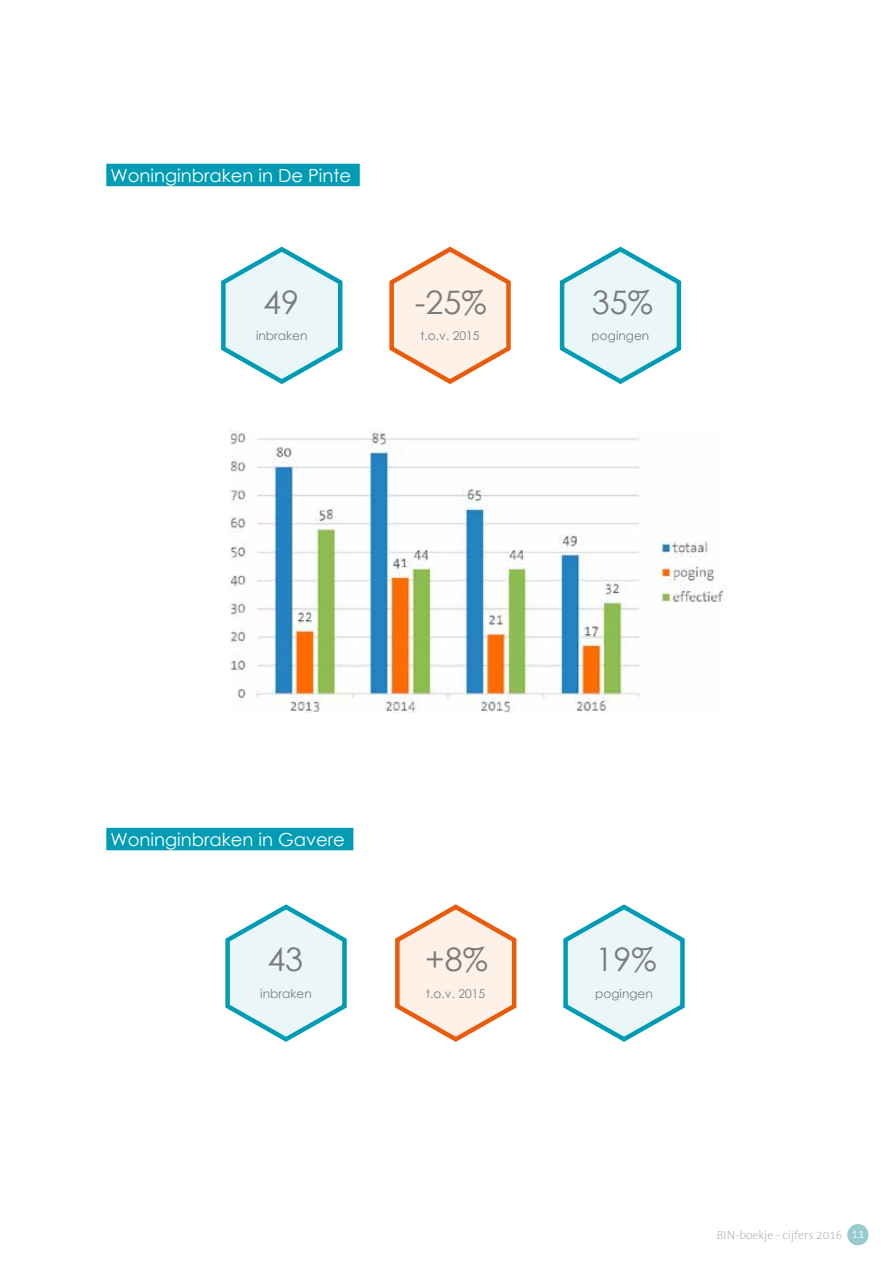
<style>
.page{position:relative;width:893px;height:1263px;background:#fff}
.page>*{position:absolute;margin:0;border:0;box-sizing:border-box;transform-origin:0 0}
.t1{font:32.4px "Century Gothic";color:#7c7b7b}
.t2{font:18px "Century Gothic";color:#fff}
.t3{font:12.15px "Century Gothic";color:#7c7b7b}
.t4{font:300 12px "The Sans TTB3";color:#b8b7b7}
.s1{color:#fff}
</style>
<div class="page">
<div style="left:847px;top:1224px;width:21px;height:21px;background:#98cbd0;border-radius:50%"></div>
<div style="left:106px;top:164px;width:254px;height:22px;background:#009cb4"></div>
<svg style="left:389px;top:246px;width:122px;height:138px"></svg>
<svg style="left:221px;top:246px;width:122px;height:138px"></svg>
<svg style="left:559px;top:246px;width:123px;height:138px"></svg>
<img style="left:230px;top:429px;width:493px;height:284px">
<div style="left:106px;top:828px;width:247px;height:22px;background:#009cb4"></div>
<svg style="left:395px;top:904px;width:122px;height:138px"></svg>
<svg style="left:225px;top:904px;width:122px;height:138px"></svg>
<svg style="left:563px;top:904px;width:122px;height:138px"></svg>
<h2 class="t2" style="left:111px;top:163px;width:242px">Woninginbraken in De Pinte</h2>
<h1 class="t1" style="left:263px;top:279px;width:37px">49</h1>
<h1 class="t1" style="left:415px;top:279px;width:73px">-25%</h1>
<h1 class="t1" style="left:592px;top:279px;width:63px">35%</h1>
<p class="t3" style="left:256px;top:327px;width:53px">inbraken</p>
<p class="t3" style="left:420px;top:327px;width:61px">t.o.v. 2015</p>
<p class="t3" style="left:592px;top:327px;width:59px">pogingen</p>
<h2 class="t2" style="left:111px;top:827px;width:236px">Woninginbraken in Gavere</h2>
<h1 class="t1" style="left:267px;top:937px;width:37px">43</h1>
<h1 class="t1" style="left:425px;top:937px;width:64px">+8%</h1>
<h1 class="t1" style="left:595px;top:937px;width:63px">19%</h1>
<p class="t3" style="left:260px;top:985px;width:53px">inbraken</p>
<p class="t3" style="left:426px;top:985px;width:61px">t.o.v. 2015</p>
<p class="t3" style="left:595px;top:985px;width:59px">pogingen</p>
<p class="t4" style="left:717px;top:1229px;width:149px">BIN-boekje - cijfers 2016 <span class="s1">11</span></p>
</div>
